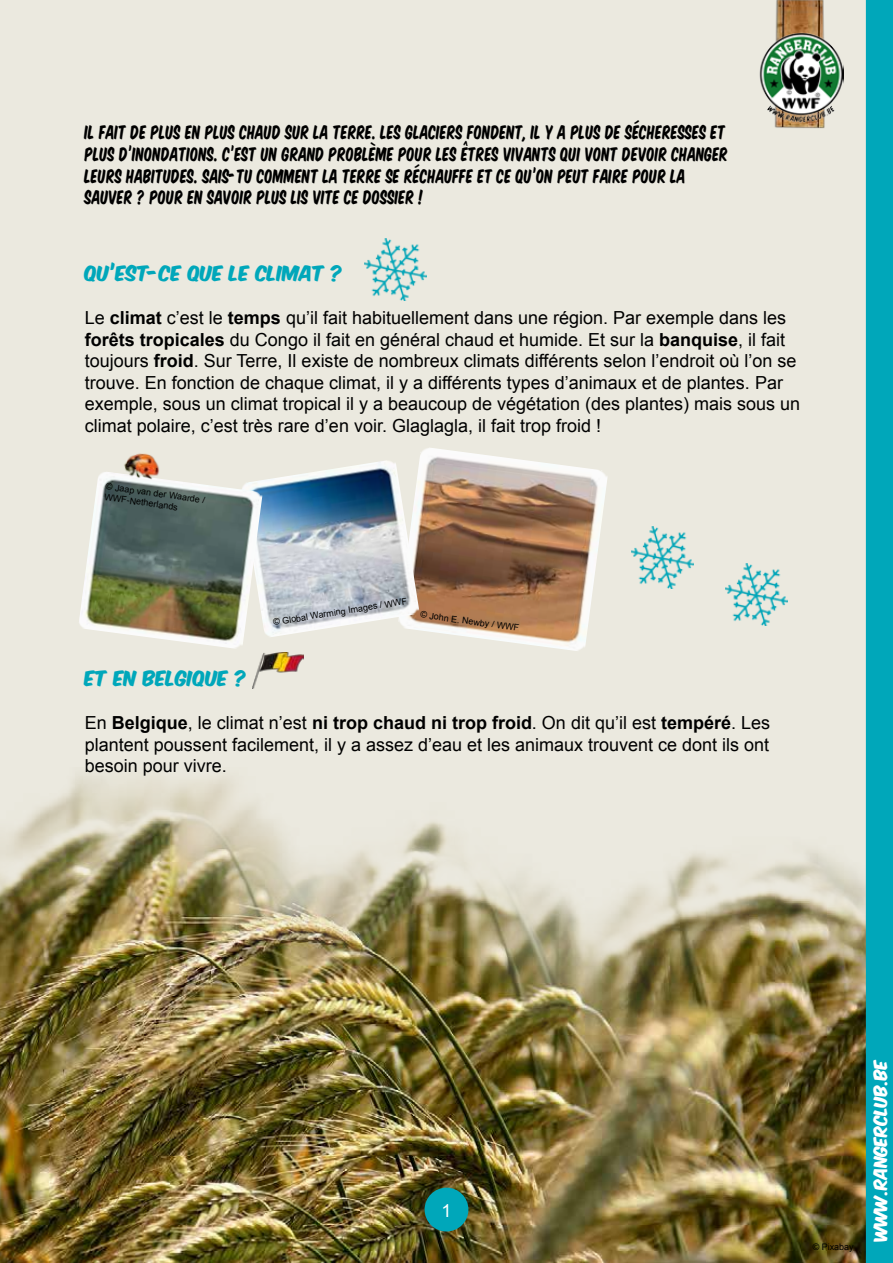
<style>
.page{position:relative;width:893px;height:1263px;background:#ebe9df}
.page>*{position:absolute;margin:0;border:0;box-sizing:border-box;transform-origin:0 0}
.t1{font:18px/21.6px "Arial";color:#000}
.t2{font:18px/21.6px "Komika Title";color:#000}
.t3{font:18px "Komika Title Axis";color:#00a7ba}
.t4{font:18px "Arial";color:#fff}
.t5{font:15.75px "Komika Title Axis";color:#fff}
.t6{font:9px/10.8px "Arial";color:#000}
.s1{font-weight:700}
</style>
<div class="page">
<img style="left:0;top:500px;width:866px;height:763px">
<div style="left:866px;top:137px;width:27px;height:1126px;background:#00a7ba"></div>
<img style="left:774px;top:0;width:119px;height:137px">
<img style="left:759px;top:32px;width:84px;height:92px">
<img style="left:397px;top:448px;width:211px;height:204px">
<img style="left:263px;top:459px;width:157px;height:179px">
<img style="left:78px;top:480px;width:185px;height:170px">
<img style="left:364px;top:239px;width:62px;height:61px">
<img style="left:726px;top:564px;width:62px;height:61px">
<div style="left:425px;top:1187px;width:43px;height:44px;background:#00a7ba;border-radius:50%"></div>
<img style="left:632px;top:527px;width:62px;height:61px">
<img style="left:253px;top:652px;width:51px;height:36px">
<img style="left:80px;top:453px;width:119px;height:58px">
<p class="t2" style="left:85px;top:121px;width:645px">IL FAIT DE PLUS EN PLUS CHAUD SUR LA TERRE. LES GLACIERS FONDENT, IL Y A PLUS DE SÉCHERESSES ET PLUS D’INONDATIONS. C’EST UN GRAND PROBLÈME POUR LES ÊTRES VIVANTS QUI VONT DEVOIR CHANGER LEURS HABITUDES. SAIS-TU COMMENT LA TERRE SE RÉCHAUFFE ET CE QU’ON PEUT FAIRE POUR LA SAUVER ? POUR EN SAVOIR PLUS LIS VITE CE DOSSIER !</p>
<p class="t3" style="left:85px;top:264px;width:260px">QU’EST-CE QUE LE CLIMAT ?</p>
<p class="t1" style="left:85px;top:307px;width:717px">Le <span class="s1">climat</span> c’est le <span class="s1">temps</span> qu’il fait habituellement dans une région. Par exemple dans les <span class="s1">forêts tropicales</span> du Congo il fait en général chaud et humide. Et sur la <span class="s1">banquise</span>, il fait toujours <span class="s1">froid</span>. Sur Terre, Il existe de nombreux climats différents selon l’endroit où l’on se trouve. En fonction de chaque climat, il y a différents types d’animaux et de plantes. Par exemple, sous un climat tropical il y a beaucoup de végétation (des plantes) mais sous un climat polaire, c’est très rare d’en voir. Glaglagla, il fait trop froid !</p>
<p class="t6" style="left:107px;top:481px;width:101px;rotate:8deg">© Jaap van der Waarde /<br>WWF-Netherlands</p>
<p class="t6" style="left:272px;top:617px;width:137px;rotate:-9deg">© Global Warming Images / WWF</p>
<p class="t6" style="left:421px;top:609px;width:101px;rotate:8deg">© John E. Newby / WWF</p>
<p class="t3" style="left:85px;top:669px;width:164px">ET EN BELGIQUE ?</p>
<p class="t1" style="left:85px;top:712px;width:687px;text-align:justify">En <span class="s1">Belgique</span>, le climat n’est <span class="s1">ni trop chaud ni trop froid</span>. On dit qu’il est <span class="s1">tempéré</span>. Les plantent poussent facilement, il y a assez d’eau et les animaux trouvent ce dont ils ont besoin pour vivre.</p>
<p class="t4" style="left:441px;top:1199px;width:12px">1</p>
<p class="t6" style="left:813px;top:1241px;width:43px">© Pixabay</p>
<p class="t5" style="left:872px;top:1241px;width:183px;rotate:-90deg">WWW.RANGERCLUB.BE</p>
</div>
